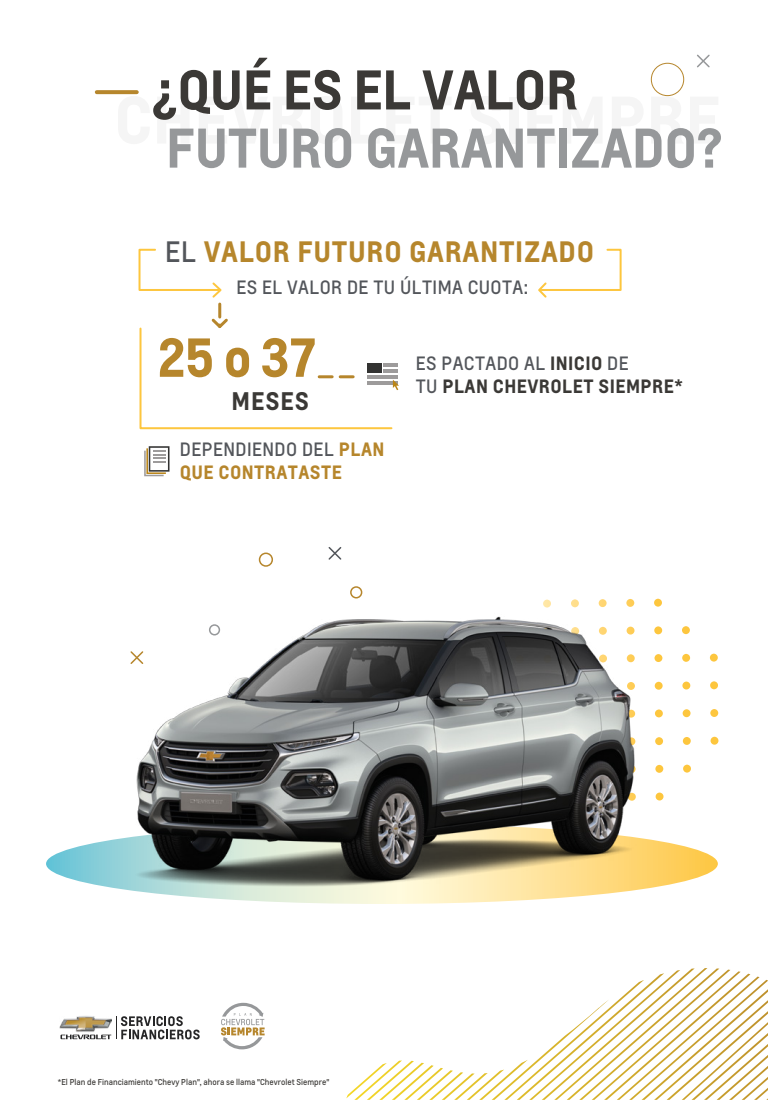
<style>
.page{position:relative;width:768px;height:1100px;background:#fff}
.page>*{position:absolute;margin:0;border:0;box-sizing:border-box;transform-origin:0 0}
.t1{font:700 52px "Louis Global 2";letter-spacing:-.01em;color:#96989a}
.t2{font:700 52px "Louis Global 2";letter-spacing:-.01em;color:#3b3936}
.t3{font:700 51.1px "Louis Global 2";color:#b6862c}
.t4{font:700 27.5px "Louis Global 2";letter-spacing:.025em;color:#b6862c}
.t5{font:700 23.8px "Louis Global 2";letter-spacing:.04em;color:#3b3936}
.t6{font:700 18px/23px "Louis Global 2";letter-spacing:.025em;color:#3b3936}
.t7{font:700 18px/23px "Louis Global 2";letter-spacing:.025em;color:#b6862c}
.t8{font:18px "Louis Global 2";letter-spacing:.025em;color:#53565b}
.t9{font:8px "Louis Global 2";color:#3b3936}
.s1{font-weight:400;color:#53565b}
</style>
<div class="page">
<div style="left:509px;top:97px;width:9px;height:47px;background:#f5f5f5"></div>
<svg style="left:46px;top:838px;width:672px;height:66px"></svg>
<svg style="left:543px;top:599px;width:175px;height:63px"></svg>
<svg style="left:97px;top:90px;width:40px;height:4px"></svg>
<div style="left:651px;top:63px;width:33px;height:33px;border:1px solid #b6862c;border-radius:50%"></div>
<svg style="left:697px;top:54px;width:13px;height:14px"></svg>
<svg style="left:538px;top:248px;width:84px;height:50px"></svg>
<svg style="left:144px;top:446px;width:26px;height:30px"></svg>
<svg style="left:138px;top:248px;width:261px;height:182px"></svg>
<div style="left:350px;top:586px;width:12px;height:13px;border:2px solid #b6862c;border-radius:50%"></div>
<svg style="left:328px;top:547px;width:14px;height:13px"></svg>
<div style="left:259px;top:553px;width:14px;height:14px;border:2px solid #b6862c;border-radius:6px"></div>
<svg style="left:346px;top:968px;width:422px;height:132px"></svg>
<svg style="left:221px;top:1003px;width:44px;height:46px"></svg>
<img style="left:59px;top:1024px;width:51px;height:16px">
<svg style="left:61px;top:1016px;width:139px;height:23px"></svg>
<img style="left:119px;top:602px;width:530px;height:298px">
<h1 class="t2" style="left:151px;top:52px;width:428px">¿QUÉ ES EL VALOR</h1>
<h1 class="t1" style="left:166px;top:110px;width:559px">FUTURO GARANTIZADO?</h1>
<h3 class="t4" style="left:165px;top:231px;width:430px"><span class="s1">EL</span> VALOR FUTURO GARANTIZADO</h3>
<h3 class="t8" style="left:236px;top:275px;width:293px">ES EL VALOR DE TU ÚLTIMA CUOTA:</h3>
<h2 class="t3" style="left:157px;top:320px;width:161px">25 o 37</h2>
<h3 class="t5" style="left:231px;top:384px;width:79px">MESES</h3>
<h3 class="t7" style="left:180px;top:437px;width:206px"><span class="s1">DEPENDIENDO DEL</span> PLAN<br>QUE CONTRATASTE</h3>
<h3 class="t6" style="left:416px;top:351px;width:269px"><span class="s1">ES PACTADO AL</span> INICIO <span class="s1">DE<br>TU</span> PLAN CHEVROLET SIEMPRE*</h3>
<p class="t9" style="left:58px;top:1076px;width:273px">*El Plan de Financiamiento "Chevy Plan", ahora se llama "Chevrolet Siempre"</p>
</div>
